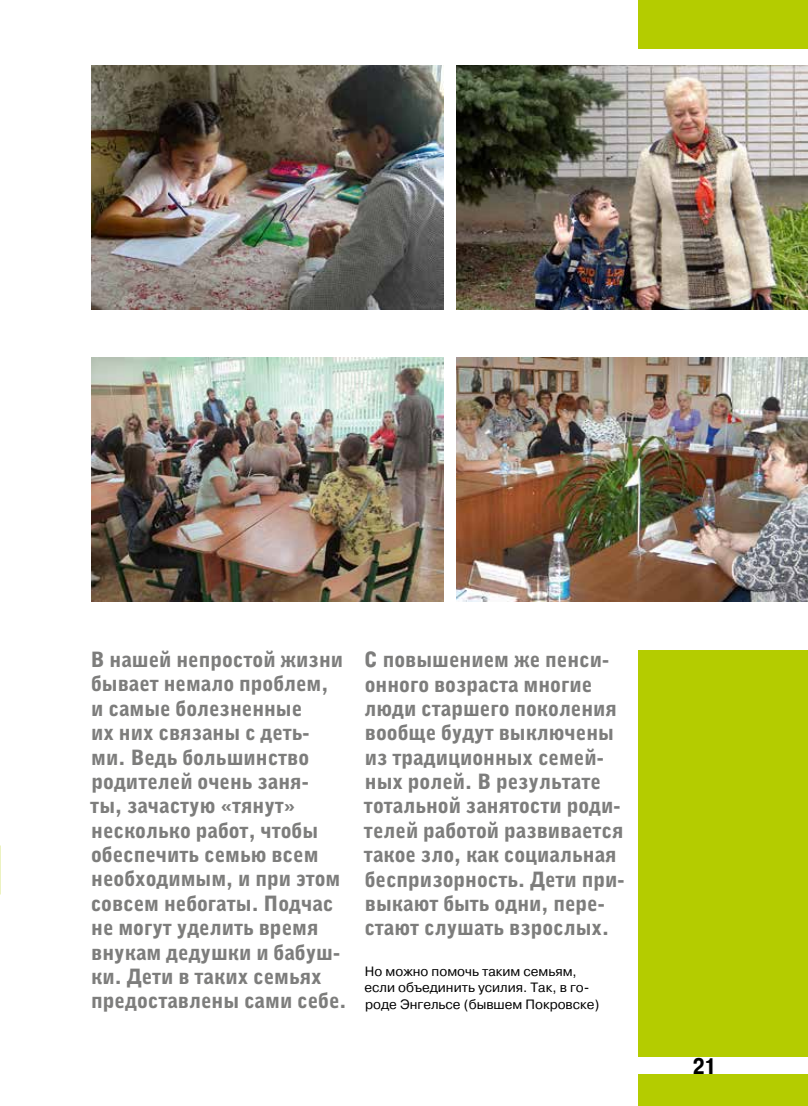
<style>
.page{position:relative;width:808px;height:1106px;background:#fff}
.page>*{position:absolute;margin:0;border:0;box-sizing:border-box;transform-origin:0 0}
.t1{font:700 22.5px "Pragmatica Cond";color:#000}
.t2{font:900 21px/24.5px "Bell Gothic C";color:#7d7d7c}
.t3{font:13.5px/16.2px "Pragmatica";color:#000}
</style>
<div class="page">
<div style="left:638px;top:0;width:170px;height:49px;background:#b4cc00"></div>
<div style="left:638px;top:650px;width:170px;height:456px;background:#b4cc00"></div>
<img style="left:91px;top:358px;width:352px;height:244px">
<img style="left:456px;top:358px;width:352px;height:244px">
<img style="left:91px;top:65px;width:352px;height:244px">
<img style="left:456px;top:65px;width:352px;height:244px">
<div style="left:625px;top:1057px;width:183px;height:16px;background:#fff"></div>
<p class="t2" style="left:90px;top:647px;width:258px">В нашей непростой жизни бывает немало проблем,<br>и самые болезненные<br>их них связаны с деть&shy;ми. Ведь большинство родителей очень заня-<br>ты, зачастую «тянут» несколько работ, чтобы обеспечить семью всем необходимым, и при этом совсем небогаты. Подчас не могут уделить время внукам дедушки и бабуш&shy;ки. Дети в таких семьях предоставлены сами себе.</p>
<p class="t2" style="left:364px;top:647px;width:262px">С повышением же пенси&shy;онного возраста многие люди старшего поколения вообще будут выключены из традиционных семей&shy;ных ролей. В результате тотальной занятости роди&shy;телей работой развивается такое зло, как социальная беспризорность. Дети при&shy;выкают быть одни, пере&shy;стают слушать взрослых.</p>
<p class="t3" style="left:364px;top:963px;width:237px">Но можно помочь таким семьям, если объединить усилия. Так, в го&shy;роде Энгельсе (бывшем Покровске)</p>
<p class="t1" style="left:692px;top:1052px;width:26px">21</p>
</div>
